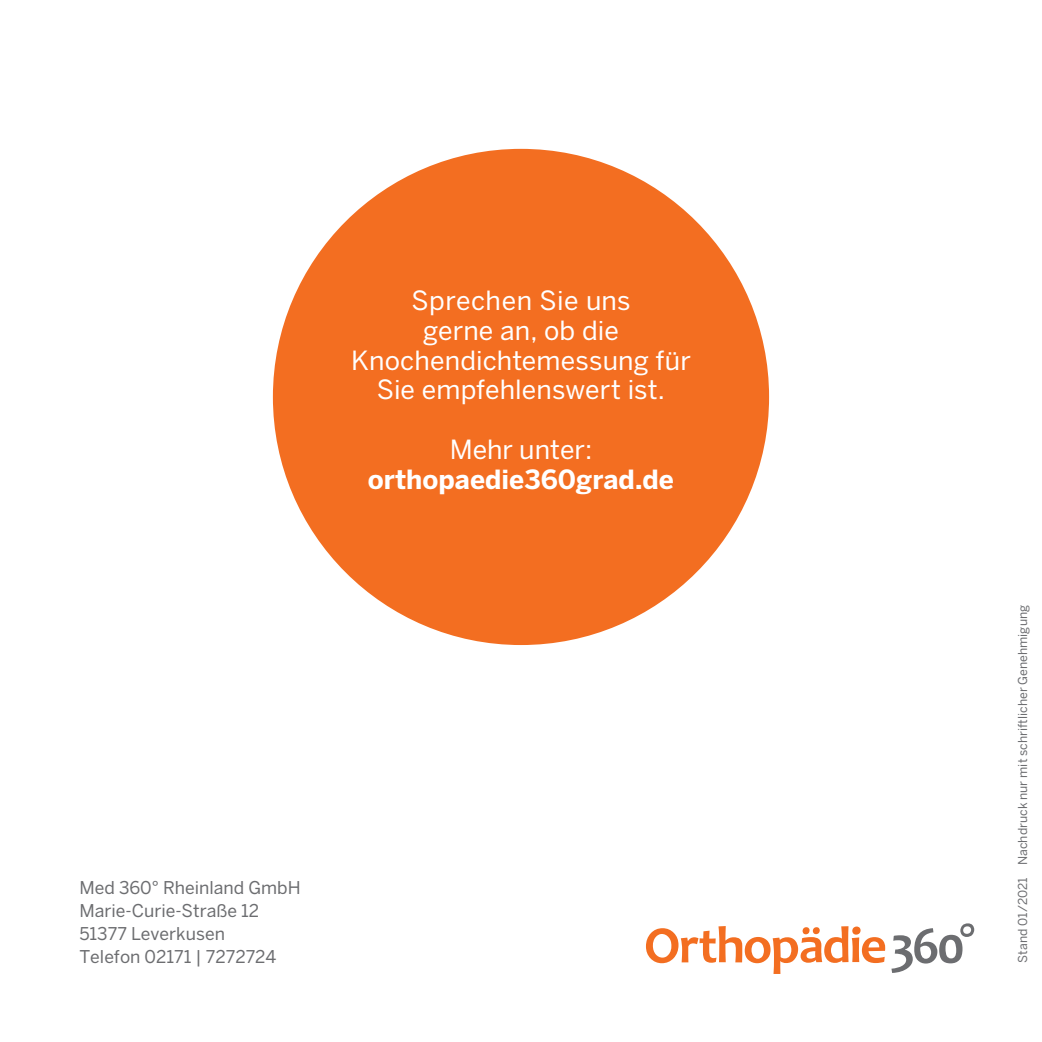
<style>
.page{position:relative;width:1042px;height:1042px;background:#fff}
.page>*{position:absolute;margin:0;border:0;box-sizing:border-box;transform-origin:0 0}
.t1{font:26.25px/29.8px "Benton Sans";letter-spacing:.005em;color:#fff;text-align:center}
.t2{font:700 26.25px "Benton Sans";color:#fff}
.t3{font:17.5px/22.8px "Benton Sans";color:#6c6d70}
.t4{font:12.25px "Benton Sans";color:#6c6d70}
</style>
<div class="page">
<hr style="left:1041px;top:574px;width:1px;height:468px;background:#6c6d70">
<svg style="left:1041px;top:574px;width:1px;height:148px"></svg>
<svg style="left:646px;top:926px;width:239px;height:48px"></svg>
<svg style="left:891px;top:923px;width:83px;height:50px"></svg>
<div style="left:273px;top:149px;width:496px;height:496px;background:#f36e21;border-radius:50%"></div>
<p class="t1" style="left:351px;top:285px;width:341px">Sprechen Sie uns<br>gerne an, ob die<br>Knochendichtemessung für<br>Sie empfehlenswert ist.</p>
<p class="t1" style="left:450px;top:434px;width:144px">Mehr unter:</p>
<p class="t2" style="left:368px;top:463px;width:307px">orthopaedie360grad.de</p>
<p class="t3" style="left:79px;top:876px;width:223px">Med 360° Rheinland GmbH<br>Marie-Curie-Straße 12<br>51377 Leverkusen<br>Telefon 02171 | 7272724</p>
<p class="t4" style="left:1015px;top:962px;width:359px;rotate:-90deg">Stand 01/2021 Nachdruck nur mit schriftlicher Genehmigung</p>
</div>
